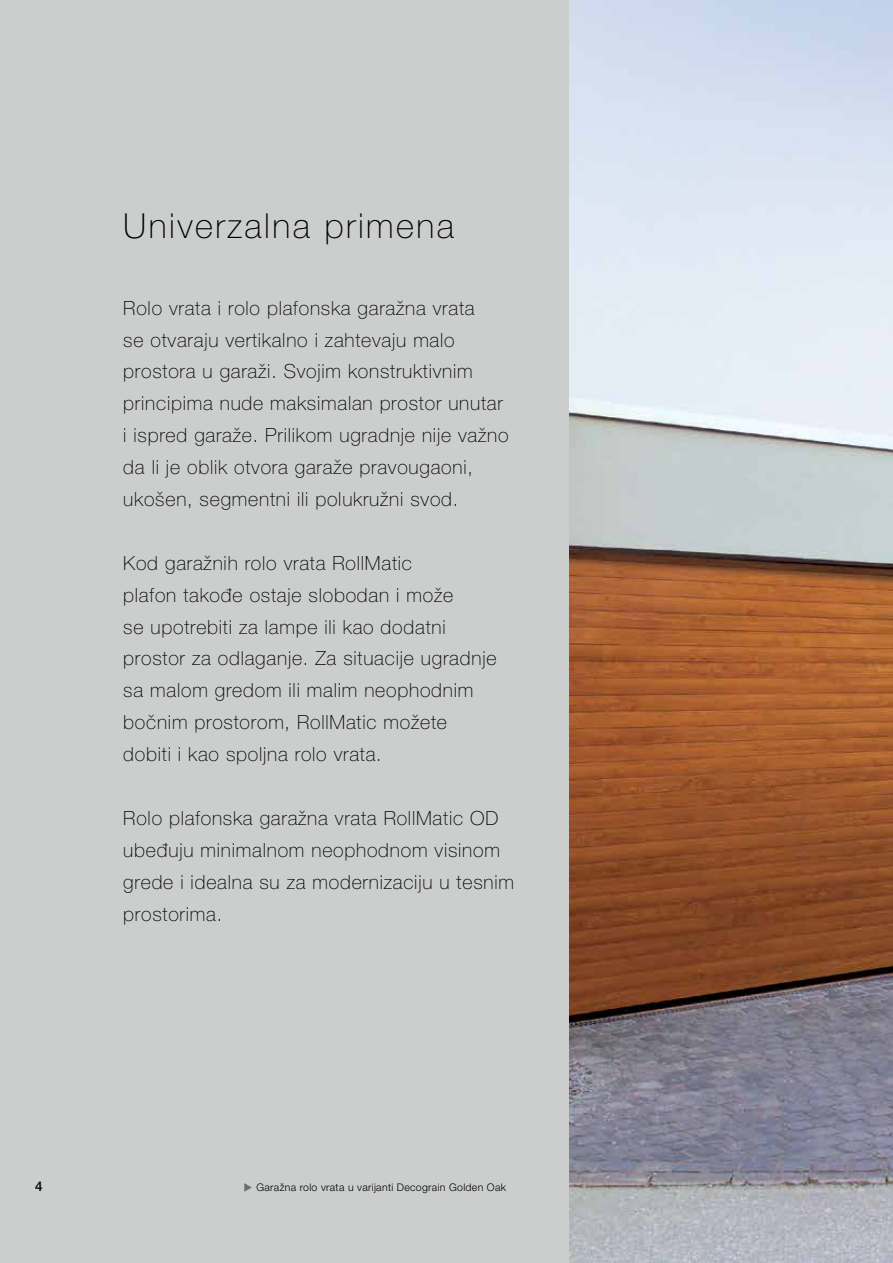
<style>
.page{position:relative;width:893px;height:1263px;background:#cccdcd}
.page>*{position:absolute;margin:0;border:0;box-sizing:border-box;transform-origin:0 0}
.t1{font:100 34.5px "Hoermann Helvetica Neue";letter-spacing:.07em;color:#000}
.t2{font:100 19.5px/32px "Hoermann Helvetica Neue";letter-spacing:.04em;color:#000}
.t3{font:500 13.5px "Hoermann Helvetica Neue";color:#000}
.t4{font:300 10.5px "Hoermann Helvetica Neue";letter-spacing:.03em;color:#000}
.s1{color:#6e6e6e}
</style>
<div class="page">
<img style="left:570px;top:0;width:323px;height:1263px">
<h1 class="t1" style="left:123px;top:202px;width:332px">Univerzalna primena</h1>
<p class="t2" style="left:123px;top:290px;width:387px">Rolo vrata i rolo plafonska garažna vrata<br>se otvaraju vertikalno i zahtevaju malo prostora u garaži. Svojim konstruktivnim principima nude maksimalan prostor unutar i ispred garaže. Prilikom ugradnje nije važno da li je oblik otvora garaže pravougaoni, ukošen, segmentni ili polukružni svod.</p>
<p class="t2" style="left:123px;top:546px;width:375px">Kod garažnih rolo vrata RollMatic<br>plafon takođe ostaje slobodan i može<br>se upotrebiti za lampe ili kao dodatni prostor za odlaganje. Za situacije ugradnje sa malom gredom ili malim neophodnim bočnim prostorom, RollMatic možete dobiti i kao spoljna rolo vrata.</p>
<p class="t2" style="left:123px;top:801px;width:392px">Rolo plafonska garažna vrata RollMatic OD ubeđuju minimalnom neophodnom visinom grede i idealna su za modernizaciju u tesnim prostorima.</p>
<p class="t3" style="left:35px;top:1176px;width:9px">4</p>
<p class="t4" style="left:243px;top:1179px;width:264px"><span class="s1">▶</span> Garažna rolo vrata u varijanti Decograin Golden Oak</p>
</div>
